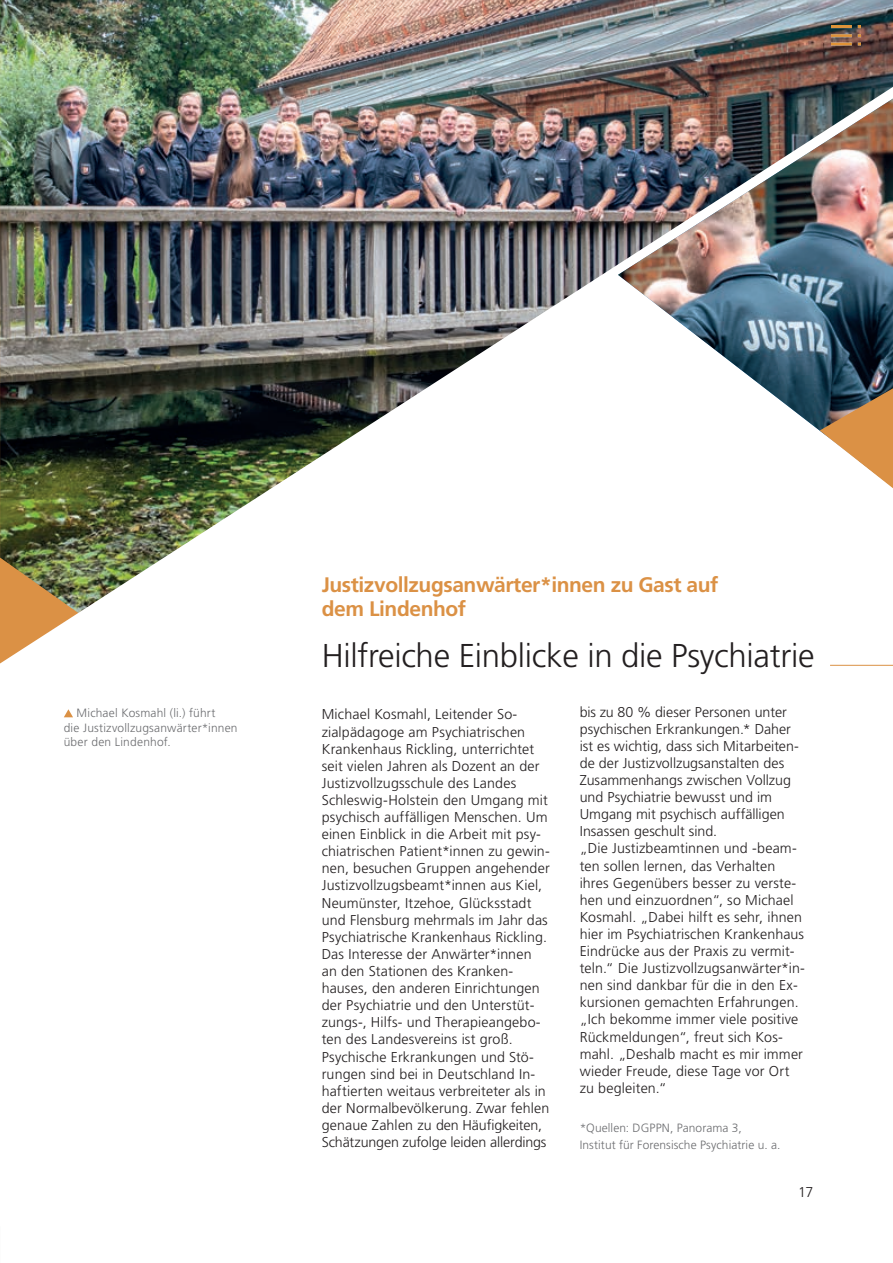
<style>
.page{position:relative;width:893px;height:1263px;background:#fff}
.page>*{position:absolute;margin:0;border:0;box-sizing:border-box;transform-origin:0 0}
.t1{font:300 33px "Frutiger LT Std";letter-spacing:-.01em;color:#231f20}
.t2{font:700 21px/24px "Frutiger LT Std";letter-spacing:-.02em;color:#db9145}
.t3{font:300 14.25px/17.1px "Frutiger LT Std";letter-spacing:.01em;color:#231f20}
.t4{font:300 12px/14.4px "Frutiger LT Std";letter-spacing:.01em;color:#6c6d70}
</style>
<div class="page">
<svg style="left:64px;top:709px;width:9px;height:8px"></svg>
<img style="left:0;top:0;width:893px;height:43px">
<img style="left:0;top:43px;width:893px;height:622px">
<img style="left:618px;top:99px;width:275px;height:388px">
<svg style="left:820px;top:388px;width:73px;height:100px"></svg>
<hr style="left:830px;top:665px;width:63px;height:1px;background:#db9145">
<img style="left:831px;top:26px;width:30px;height:19px">
<h2 class="t2" style="left:322px;top:573px;width:398px">Justizvollzugsanwärter*innen zu Gast auf dem Lindenhof</h2>
<h1 class="t1" style="left:322px;top:637px;width:494px">Hilfreiche Einblicke in die Psychiatrie</h1>
<p class="t4" style="left:64px;top:706px;width:175px;text-indent:13px">Michael Kosmahl (li.) führt<br>die Justizvollzugsanwärter*innen über den Lindenhof.</p>
<p class="t3" style="left:580px;top:703px;width:227px">bis zu 80 % dieser Personen unter psychischen Erkrankungen.* Daher ist es wichtig, dass sich Mitarbeiten&shy;de der Justizvollzugsanstalten des Zusammenhangs zwischen Vollzug und Psychiatrie bewusst und im Umgang mit psychisch auffälligen Insassen geschult sind.<br>„Die Justizbeamtinnen und -beam&shy;ten sollen lernen, das Verhalten ihres Gegenübers besser zu verste&shy;hen und einzuordnen“, so Michael Kosmahl. „Dabei hilft es sehr, ihnen hier im Psychiatrischen Krankenhaus Eindrücke aus der Praxis zu vermit&shy;teln.“ Die Justizvollzugsanwärter*in&shy;nen sind dankbar für die in den Ex&shy;kursionen gemachten Erfahrungen. „Ich bekomme immer viele positive Rückmeldungen“, freut sich Kos&shy;mahl. „Deshalb macht es mir immer wieder Freude, diese Tage vor Ort zu begleiten.“</p>
<p class="t4" style="left:580px;top:1119px;width:202px;line-height:17.1px">*Quellen: DGPPN, Panorama 3,<br>Institut für Forensische Psychiatrie u. a.</p>
<p class="t3" style="left:322px;top:706px;width:230px">Michael Kosmahl, Leitender So&shy;zialpädagoge am Psychiatrischen Krankenhaus Rickling, unterrichtet seit vielen Jahren als Dozent an der Justizvollzugsschule des Landes Schleswig-Holstein den Umgang mit psychisch auffälligen Menschen. Um einen Einblick in die Arbeit mit psy&shy;chiatrischen Patient*innen zu gewin&shy;nen, besuchen Gruppen angehender Justizvollzugsbeamt*innen aus Kiel, Neumünster, Itzehoe, Glücksstadt und Flensburg mehrmals im Jahr das Psychiatrische Krankenhaus Rickling.<br>Das Interesse der Anwärter*innen an den Stationen des Kranken&shy;hauses, den anderen Einrichtungen der Psychiatrie und den Unterstüt&shy;zungs-, Hilfs- und Therapieangebo&shy;ten des Landesvereins ist groß.<br>Psychische Erkrankungen und Stö&shy;rungen sind bei in Deutschland In&shy;haftierten weitaus verbreiteter als in der Normalbevölkerung. Zwar fehlen genaue Zahlen zu den Häufigkeiten, Schätzungen zufolge leiden allerdings</p>
<p class="t3" style="left:798px;top:1184px;width:17px">17</p>
</div>
